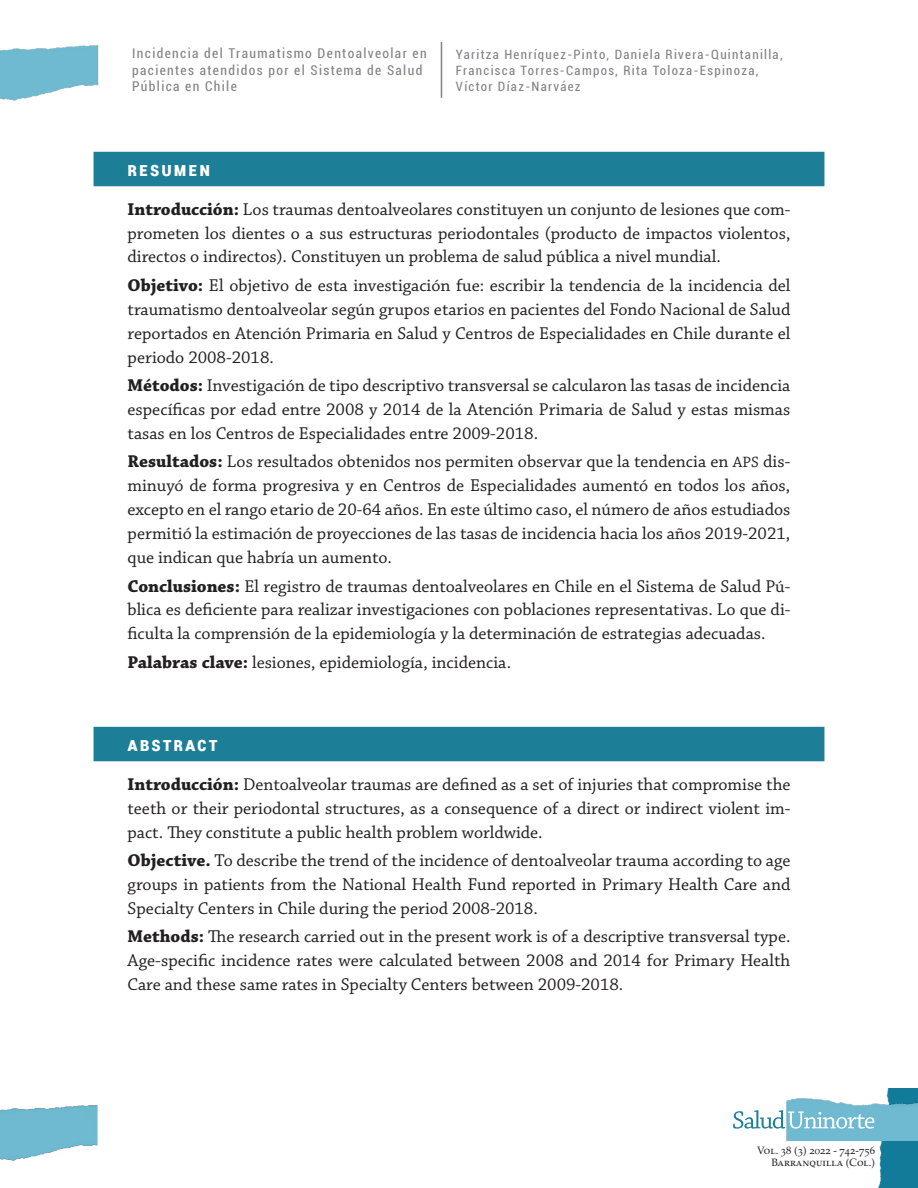
<style>
.page{position:relative;width:918px;height:1188px;background:#fff}
.page>*{position:absolute;margin:0;border:0;box-sizing:border-box;transform-origin:0 0}
.t1{font:700 19.5px "Roboto Condensed";letter-spacing:.1em;color:#fff}
.t2{font:18px/24px "Chaparral Pro";color:#231f20;text-align:justify}
.t3{font:condensed 13.5px/16.5px "Roboto";letter-spacing:.1em;color:#808285}
.t4{font:condensed 12.9px/15.9px "Roboto";letter-spacing:.1em;color:#808285}
.t5{font:10.65px/12.8px "Palatino LT Std";color:#231f20;text-align:right}
.s1{font-weight:700}
.s2{font-size:15.75px}
</style>
<div class="page">
<img style="left:0;top:1105px;width:98px;height:56px">
<img style="left:0;top:45px;width:99px;height:56px">
<img style="left:878px;top:1088px;width:40px;height:100px">
<img style="left:787px;top:1097px;width:131px;height:44px">
<svg style="left:733px;top:1110px;width:141px;height:19px"></svg>
<hr style="left:441px;top:42px;width:1px;height:56px;background:#808285">
<img style="left:0;top:1105px;width:1px;height:29px">
<div style="left:94px;top:152px;width:730px;height:34px;background:#1d7e98"></div>
<div style="left:94px;top:727px;width:730px;height:34px;background:#1d7e98"></div>
<p class="t3" style="left:132px;top:45px;width:296px">Incidencia del Traumatismo Dentoalveolar en pacientes atendidos por el Sistema de Salud<br>Pública en Chile</p>
<p class="t4" style="left:456px;top:46px;width:328px">Yaritza Henríquez-Pinto, Daniela Rivera-Quintanilla,<br>Francisca Torres-Campos, Rita Toloza-Espinoza,<br>Víctor Díaz-Narváez</p>
<p class="t1" style="left:128px;top:155px;width:84px">Resumen</p>
<p class="t2" style="left:128px;top:198px;width:664px"><span class="s1">Introducción:</span> Los traumas dentoalveolares constituyen un conjunto de lesiones que com&shy;prometen los dientes o a sus estructuras periodontales (producto de impactos violentos, directos o indirectos). Constituyen un problema de salud pública a nivel mundial.</p>
<p class="t2" style="left:128px;top:274px;width:664px"><span class="s1">Objetivo:</span> El objetivo de esta investigación fue: escribir la tendencia de la incidencia del traumatismo dentoalveolar según grupos etarios en pacientes del Fondo Nacional de Salud reportados en Atención Primaria en Salud y Centros de Especialidades en Chile durante el periodo 2008-2018.</p>
<p class="t2" style="left:128px;top:374px;width:664px"><span class="s1">Métodos:</span> Investigación de tipo descriptivo transversal se calcularon las tasas de incidencia específicas por edad entre 2008 y 2014 de la Atención Primaria de Salud y estas mismas tasas en los Centros de Especialidades entre 2009-2018.</p>
<p class="t2" style="left:128px;top:450px;width:664px"><span class="s1">Resultados:</span> Los resultados obtenidos nos permiten observar que la tendencia en <span class="s2">APS</span> dis&shy;minuyó de forma progresiva y en Centros de Especialidades aumentó en todos los años, excepto en el rango etario de 20-64 años. En este último caso, el número de años estudiados permitió la estimación de proyecciones de las tasas de incidencia hacia los años 2019-2021, que indican que habría un aumento.</p>
<p class="t2" style="left:128px;top:575px;width:664px"><span class="s1">Conclusiones:</span> El registro de traumas dentoalveolares en Chile en el Sistema de Salud Pú&shy;blica es deficiente para realizar investigaciones con poblaciones representativas. Lo que di&shy;ficulta la comprensión de la epidemiología y la determinación de estrategias adecuadas.</p>
<p class="t2" style="left:128px;top:651px;width:385px"><span class="s1">Palabras clave:</span> lesiones, epidemiología, incidencia.</p>
<p class="t1" style="left:128px;top:730px;width:92px">Abstract</p>
<p class="t2" style="left:128px;top:773px;width:664px"><span class="s1">Introducción:</span> Dentoalveolar traumas are defined as a set of injuries that compromise the teeth or their periodontal structures, as a consequence of a direct or indirect violent im&shy;pact. They constitute a public health problem worldwide.</p>
<p class="t2" style="left:128px;top:849px;width:664px"><span class="s1">Objective.</span> To describe the trend of the incidence of dentoalveolar trauma according to age groups in patients from the National Health Fund reported in Primary Health Care and Specialty Centers in Chile during the period 2008-2018.</p>
<p class="t2" style="left:128px;top:925px;width:664px"><span class="s1">Methods:</span> The research carried out in the present work is of a descriptive transversal type.<br>Age-specific incidence rates were calculated between 2008 and 2014 for Primary Health Care and these same rates in Specialty Centers between 2009-2018.</p>
<p class="t5" style="left:757px;top:1144px;width:119px">Vol. 38 (3) 2022 - 742-756<br>Barranquilla (Col.)</p>
</div>
